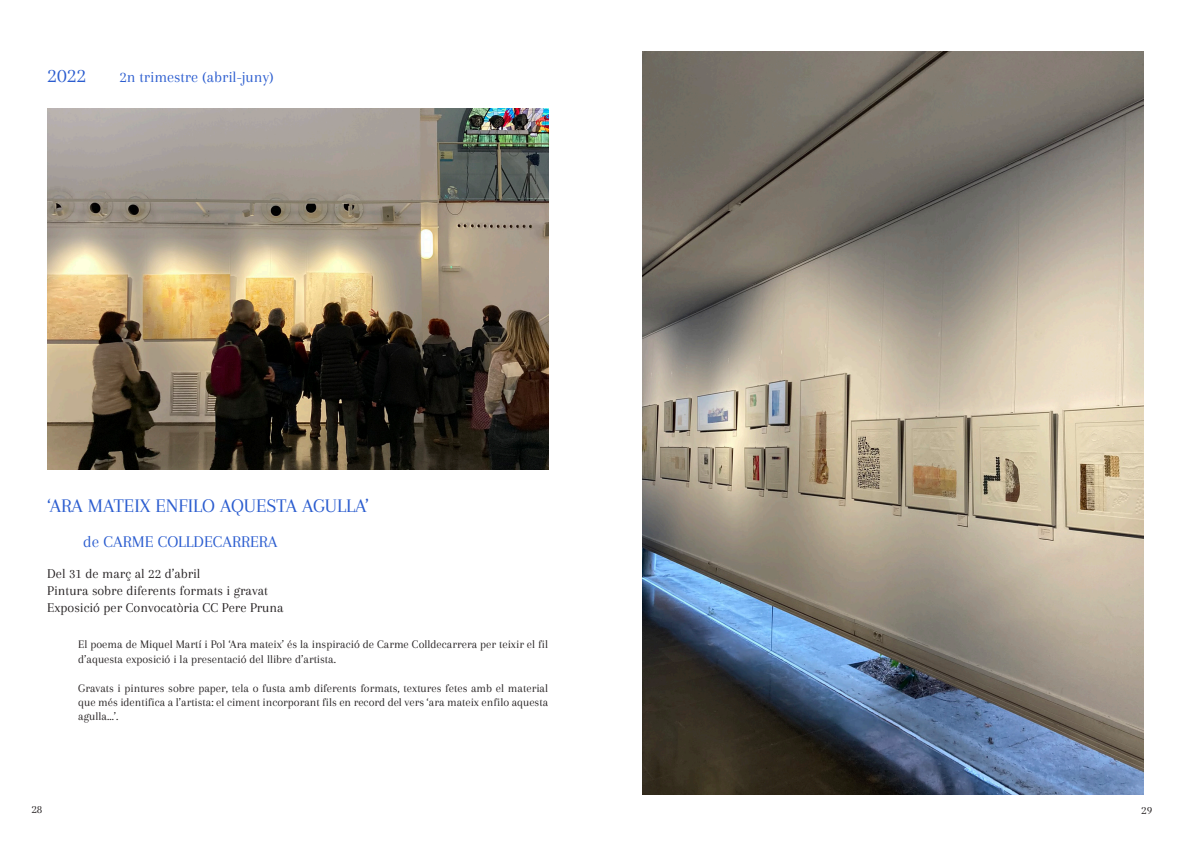
<style>
.page{position:relative;width:1191px;height:842px;background:#fff}
.page>*{position:absolute;margin:0;border:0;box-sizing:border-box;transform-origin:0 0}
.t1{font:21px "Arapey";color:#2a5ccf}
.t2{font:20px "Arapey";color:#2a5ccf}
.t3{font:17px "Arapey";color:#2a5ccf}
.t4{font:16px "Arapey";color:#2a5ccf}
.t5{font:14px "Arapey";color:#231f20}
.t6{font:12px/14.4px "Arapey";color:#231f20}
</style>
<div class="page">
<img style="left:47px;top:109px;width:501px;height:361px">
<img style="left:643px;top:52px;width:500px;height:743px">
<p class="t1" style="left:47px;top:64px;width:40px">2022</p>
<p class="t4" style="left:119px;top:68px;width:156px">2n trimestre (abril-juny)</p>
<p class="t2" style="left:47px;top:495px;width:323px">‘ARA MATEIX ENFILO AQUESTA AGULLA’</p>
<p class="t3" style="left:83px;top:532px;width:196px">de CARME COLLDECARRERA</p>
<p class="t5" style="left:47px;top:566px;width:155px">Del 31 de març al 22 d’abril</p>
<p class="t5" style="left:47px;top:583px;width:222px">Pintura sobre diferents formats i gravat</p>
<p class="t5" style="left:47px;top:600px;width:238px">Exposició per Convocatòria CC Pere Pruna</p>
<p class="t6" style="left:78px;top:637px;width:471px">El poema de Miquel Martí i Pol ‘Ara mateix’ és la inspiració de Carme Colldecarrera per teixir el fil d’aquesta exposició i la presentació del llibre d’artista.</p>
<p class="t6" style="left:78px;top:680px;width:471px;text-align:justify">Gravats i pintures sobre paper, tela o fusta amb diferents formats, textures fetes amb el material que més identifica a l’artista: el ciment incorporant fils en record del vers ‘ara mateix enfilo aquesta agulla…’.</p>
<p class="t6" style="left:31px;top:802px;width:13px">28</p>
<p class="t6" style="left:1141px;top:803px;width:13px">29</p>
</div>
